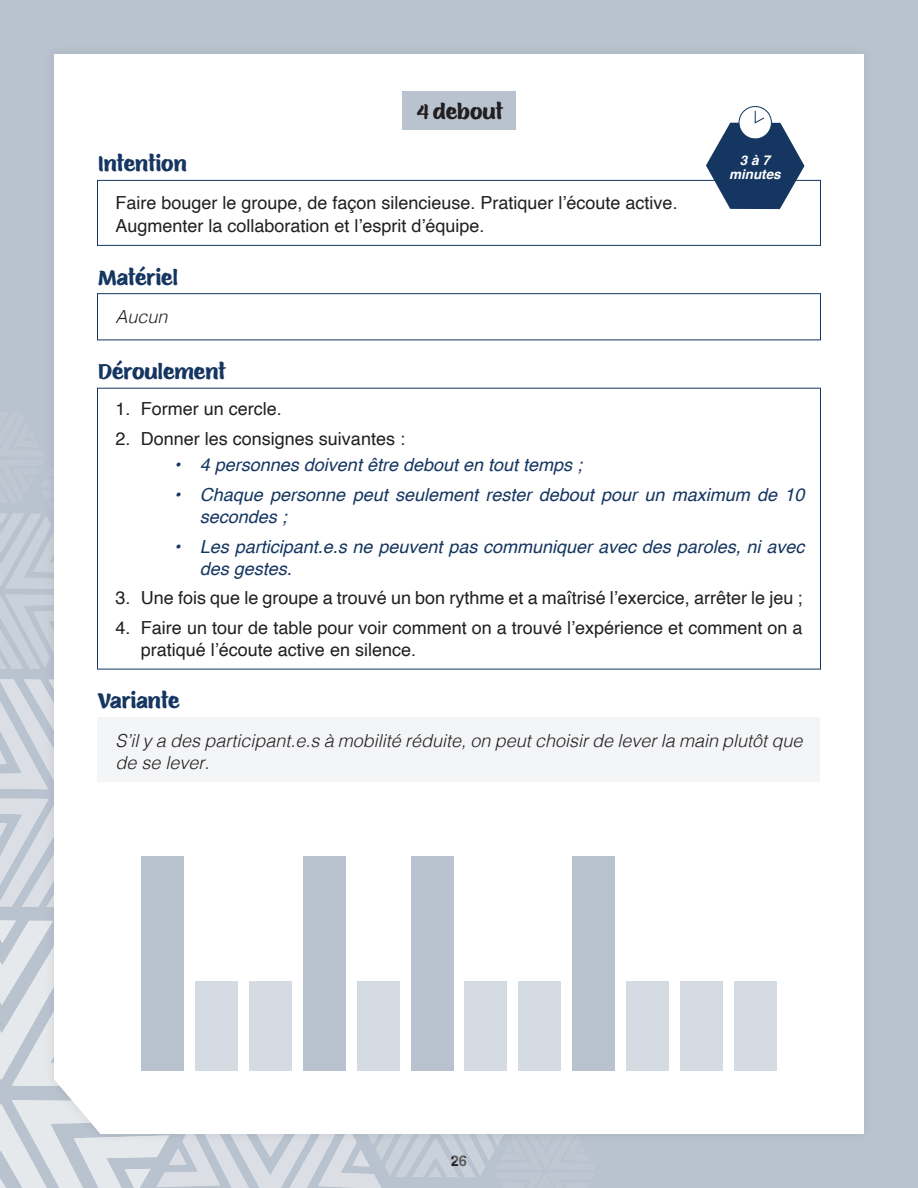
<style>
.page{position:relative;width:918px;height:1188px;background:#fff}
.page>*{position:absolute;margin:0;border:0;box-sizing:border-box;transform-origin:0 0}
.t1{font:21px "Eds Market";color:#153661}
.t2{font:21px "Eds Market";color:#231f20}
.P4{font:18px/21.6px "Helvetica";color:#231f20}
.t3{font:italic 18px/21.6px "Helvetica";color:#153661}
.Style_de_paragraphe_2{font:italic 300 18px/21.6px "Helvetica";color:#231f20}
.P4-2{font:italic 300 18px "Helvetica";color:#231f20}
.t4{font:700 14.7px "Helvetica";color:#231f20}
.P4-3{font:italic 700 13.5px "Helvetica";color:#fff}
</style>
<div class="page">
<div style="left:0;top:0;width:918px;height:1187px;background:#b9c3cf"></div>
<svg style="left:0;top:798px;width:43px;height:109px"></svg>
<svg style="left:0;top:679px;width:43px;height:110px"></svg>
<svg style="left:0;top:595px;width:43px;height:74px"></svg>
<svg style="left:0;top:920px;width:595px;height:268px"></svg>
<svg style="left:0;top:513px;width:43px;height:76px"></svg>
<div style="left:43px;top:43px;width:832px;height:1102px;background:#231f20;opacity:.1"></div>
<div style="left:54px;top:54px;width:810px;height:1080px;background:#fff"></div>
<div style="left:402px;top:91px;width:114px;height:39px;background:#b9c3cf"></div>
<div style="left:97px;top:180px;width:724px;height:66px;border:1px solid #153661"></div>
<svg style="left:739px;top:107px;width:32px;height:32px"></svg>
<div style="left:739px;top:106px;width:33px;height:33px;border:1px solid #153661;border-radius:50%"></div>
<svg style="left:706px;top:110px;width:99px;height:99px;background:#6d829c"></svg>
<div style="left:97px;top:293px;width:724px;height:47px;border:1px solid #153661"></div>
<div style="left:98px;top:717px;width:722px;height:65px;background:#f3f5f7"></div>
<div style="left:572px;top:857px;width:43px;height:214px;background:#b9c3cf"></div>
<div style="left:411px;top:857px;width:43px;height:214px;background:#b9c3cf"></div>
<div style="left:303px;top:857px;width:43px;height:214px;background:#b9c3cf"></div>
<div style="left:141px;top:857px;width:43px;height:214px;background:#b9c3cf"></div>
<div style="left:195px;top:981px;width:43px;height:90px;background:#d5dbe3"></div>
<div style="left:464px;top:981px;width:43px;height:90px;background:#d5dbe3"></div>
<div style="left:357px;top:981px;width:43px;height:90px;background:#d5dbe3"></div>
<div style="left:626px;top:981px;width:43px;height:90px;background:#d5dbe3"></div>
<div style="left:734px;top:981px;width:43px;height:90px;background:#d5dbe3"></div>
<div style="left:680px;top:981px;width:43px;height:90px;background:#d5dbe3"></div>
<div style="left:249px;top:981px;width:43px;height:90px;background:#d5dbe3"></div>
<div style="left:518px;top:981px;width:43px;height:90px;background:#d5dbe3"></div>
<h1 class="t2" style="left:417px;top:96px;width:88px">4 debout</h1>
<h1 class="t1" style="left:98px;top:148px;width:90px">Intention</h1>
<p class="P4-3" style="left:740px;top:152px;width:32px">3 à 7</p>
<p class="P4-3" style="left:729px;top:166px;width:53px">minutes</p>
<p class="P4" style="left:115px;top:192px;width:564px">Faire bouger le groupe, de façon silencieuse. Pratiquer l’écoute active.</p>
<p class="P4" style="left:115px;top:215px;width:371px">Augmenter la collaboration et l’esprit d’équipe.</p>
<h1 class="t1" style="left:98px;top:262px;width:81px">Matériel</h1>
<p class="P4-2" style="left:115px;top:301px;width:54px">Aucun</p>
<h1 class="t1" style="left:98px;top:356px;width:129px">Déroulement</h1>
<p class="P4" style="left:115px;top:398px;width:168px">1. Former un cercle.</p>
<p class="P4" style="left:115px;top:428px;width:291px">2. Donner les consignes suivantes :</p>
<p class="t3" style="left:174px;top:455px;width:409px">• 4 personnes doivent être debout en tout temps ;</p>
<p class="t3" style="left:200px;top:485px;width:606px;text-indent:-26px">• Chaque personne peut seulement rester debout pour un maximum de 10 secondes ;</p>
<p class="t3" style="left:200px;top:536px;width:606px;text-indent:-26px">• Les participant.e.s ne peuvent pas communiquer avec des paroles, ni avec des gestes.</p>
<p class="P4" style="left:115px;top:588px;width:689px">3. Une fois que le groupe a trouvé un bon rythme et a maîtrisé l’exercice, arrêter le jeu ;</p>
<p class="P4" style="left:141px;top:618px;width:663px;text-indent:-26px">4. Faire un tour de table pour voir comment on a trouvé l’expérience et comment on a pratiqué l’écoute active en silence.</p>
<h1 class="t1" style="left:98px;top:685px;width:83px">Variante</h1>
<p class="Style_de_paragraphe_2" style="left:115px;top:729px;width:689px">S’il y a des participant.e.s à mobilité réduite, on peut choisir de lever la main plutôt que de se lever.</p>
<p class="t4" style="left:451px;top:1152px;width:18px">26</p>
</div>
